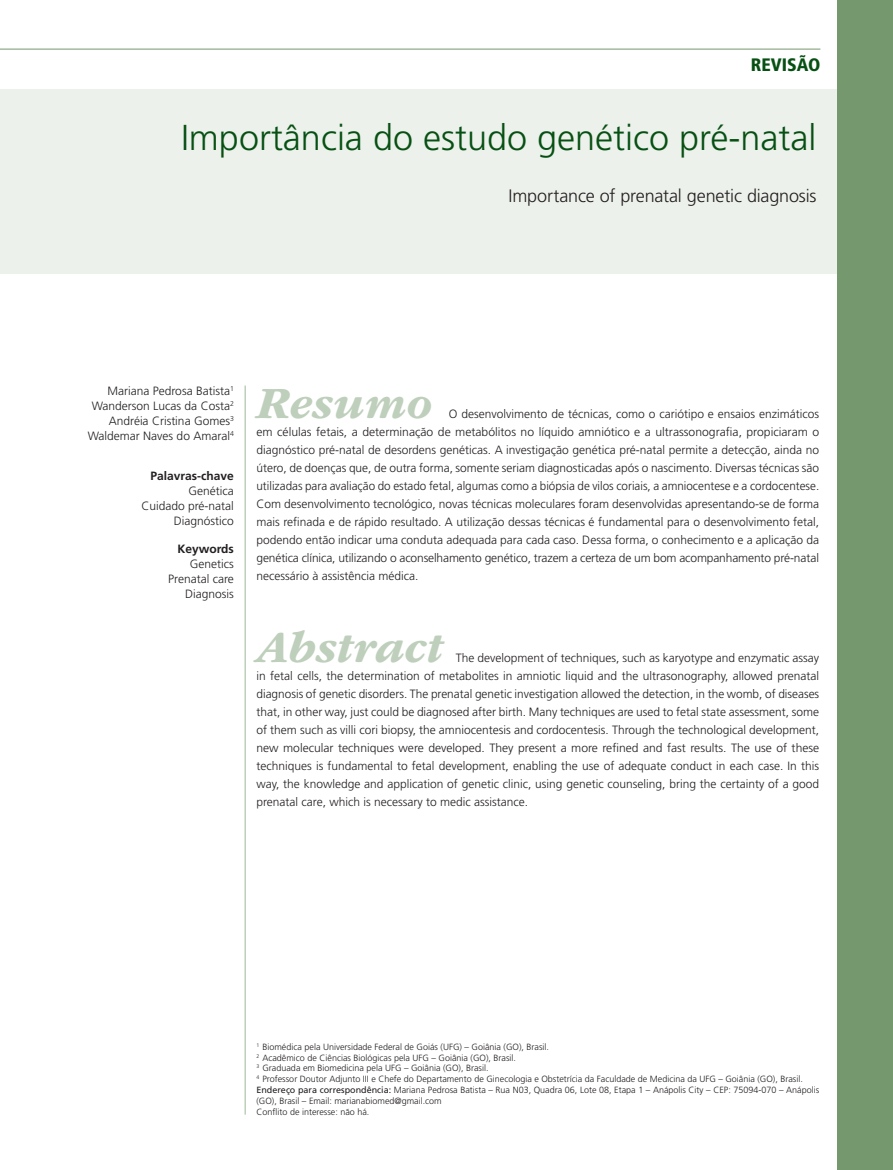
<style>
.page{position:relative;width:893px;height:1170px;background:#fff}
.page>*{position:absolute;margin:0;border:0;box-sizing:border-box;transform-origin:0 0}
._04_0_Resumo_Abstrac{font:italic 700 46.5px "ITC Garamond Std";color:#becfbb}
._01_0_Título{font:300 36px "Frutiger LT Std";color:#075013}
._01_1_Título_Inglês{font:300 18px "Frutiger LT Std";letter-spacing:-.01em;color:#231f20}
.t1{font:900 condensed 18px "Frutiger LT Std";color:#075013}
._04_0_Resumo_Abstrac-2{font:300 12px/18px "Frutiger LT Std";color:#231f20;text-align:justify}
._02_0_Autores{font:300 12px "Frutiger LT Std";color:#231f20}
._04_2_Palavras-chave{font:300 12px "Frutiger LT Std";color:#231f20}
._04_3_Keywords{font:300 12px "Frutiger LT Std";color:#231f20}
._04_1_Título_palavra{font:700 12px "Frutiger LT Std";color:#231f20}
._02_2_Autor-tilulaçã{font:300 9px "Frutiger LT Std";color:#231f20}
._02_1_instituição{font:300 9px/10.8px "Frutiger LT Std";color:#231f20}
.s1{font-weight:400}
</style>
<div class="page">
<hr style="left:0;top:49px;width:820px;height:1px;background:#76986f">
<hr style="left:244px;top:385px;width:2px;height:729px;background:#becfbb">
<div style="left:0;top:89px;width:893px;height:185px;background:#ecf1eb"></div>
<div style="left:838px;top:0;width:55px;height:1169px;background:#76986f"></div>
<h3 class="t1" style="left:751px;top:54px;width:71px">REVISÃO</h3>
<p class="_01_0_Título" style="left:181px;top:118px;width:637px">Importância do estudo genético pré-natal</p>
<p class="_01_1_Título_Inglês" style="left:508px;top:186px;width:310px">Importance of prenatal genetic diagnosis</p>
<p class="_02_0_Autores" style="left:108px;top:383px;width:128px">Mariana Pedrosa Batista<sup>1</sup></p>
<p class="_02_0_Autores" style="left:92px;top:398px;width:144px">Wanderson Lucas da Costa<sup>2</sup></p>
<p class="_02_0_Autores" style="left:109px;top:413px;width:126px">Andréia Cristina Gomes<sup>3</sup></p>
<p class="_02_0_Autores" style="left:88px;top:428px;width:148px">Waldemar Naves do Amaral<sup>4</sup></p>
<p class="_04_1_Título_palavra" style="left:150px;top:469px;width:85px">Palavras-chave</p>
<p class="_04_2_Palavras-chave" style="left:189px;top:484px;width:47px">Genética</p>
<p class="_04_2_Palavras-chave" style="left:141px;top:499px;width:94px">Cuidado pré-natal</p>
<p class="_04_2_Palavras-chave" style="left:174px;top:514px;width:62px">Diagnóstico</p>
<p class="_04_1_Título_palavra" style="left:177px;top:541px;width:58px">Keywords</p>
<p class="_04_3_Keywords" style="left:190px;top:557px;width:45px">Genetics</p>
<p class="_04_3_Keywords" style="left:168px;top:572px;width:67px">Prenatal care</p>
<p class="_04_3_Keywords" style="left:185px;top:587px;width:50px">Diagnosis</p>
<p class="_04_0_Resumo_Abstrac" style="left:256px;top:378px;width:177px">Resumo</p>
<p class="_04_0_Resumo_Abstrac-2" style="left:256px;top:405px;width:564px;text-indent:192px">O desenvolvimento de técnicas, como o cariótipo e ensaios enzimáticos em células fetais, a determinação de metabólitos no líquido amniótico e a ultrassonografia, propiciaram o diagnóstico pré-natal de desordens genéticas. A investigação genética pré-natal permite a detecção, ainda no útero, de doenças que, de outra forma, somente seriam diagnosticadas após o nascimento. Diversas técnicas são utilizadas para avaliação do estado fetal, algumas como a biópsia de vilos coriais, a amniocentese e a cordocentese.<br>Com desenvolvimento tecnológico, novas técnicas moleculares foram desenvolvidas apresentando-se de forma mais refinada e de rápido resultado. A utilização dessas técnicas é fundamental para o desenvolvimento fetal, podendo então indicar uma conduta adequada para cada caso. Dessa forma, o conhecimento e a aplicação da genética clínica, utilizando o aconselhamento genético, trazem a certeza de um bom acompanhamento pré-natal necessário à assistência médica.</p>
<p class="_04_0_Resumo_Abstrac" style="left:256px;top:621px;width:188px">Abstract</p>
<p class="_04_0_Resumo_Abstrac-2" style="left:256px;top:648px;width:564px;text-indent:199px">The development of techniques, such as karyotype and enzymatic assay in fetal cells, the determination of metabolites in amniotic liquid and the ultrasonography, allowed prenatal diagnosis of genetic disorders. The prenatal genetic investigation allowed the detection, in the womb, of diseases that, in other way, just could be diagnosed after birth. Many techniques are used to fetal state assessment, some of them such as villi cori biopsy, the amniocentesis and cordocentesis. Through the technological development, new molecular techniques were developed. They present a more refined and fast results. The use of these techniques is fundamental to fetal development, enabling the use of adequate conduct in each case. In this way, the knowledge and application of genetic clinic, using genetic counseling, bring the certainty of a good prenatal care, which is necessary to medic assistance.</p>
<p class="_02_2_Autor-tilulaçã" style="left:256px;top:1041px;width:294px"><sup>1</sup> Biomédica pela Universidade Federal de Goiás (UFG) – Goiânia (GO), Brasil.</p>
<p class="_02_2_Autor-tilulaçã" style="left:256px;top:1052px;width:261px"><sup>2</sup> Acadêmico de Ciências Biológicas pela UFG – Goiânia (GO), Brasil.</p>
<p class="_02_2_Autor-tilulaçã" style="left:256px;top:1063px;width:234px"><sup>3</sup> Graduada em Biomedicina pela UFG – Goiânia (GO), Brasil.</p>
<p class="_02_2_Autor-tilulaçã" style="left:256px;top:1073px;width:548px"><sup>4</sup> Professor Doutor Adjunto III e Chefe do Departamento de Ginecologia e Obstetrícia da Faculdade de Medicina da UFG – Goiânia (GO), Brasil.</p>
<p class="_02_1_instituição" style="left:256px;top:1084px;width:564px"><span class="s1">Endereço para correspondência:</span> Mariana Pedrosa Batista – Rua N03, Quadra 06, Lote 08, Etapa 1 – Anápolis City – CEP: 75094-070 – Anápolis (GO), Brasil – Email: marianabiomed@gmail.com</p>
<p class="_02_1_instituição" style="left:256px;top:1106px;width:114px">Conflito de interesse: não há.</p>
</div>
